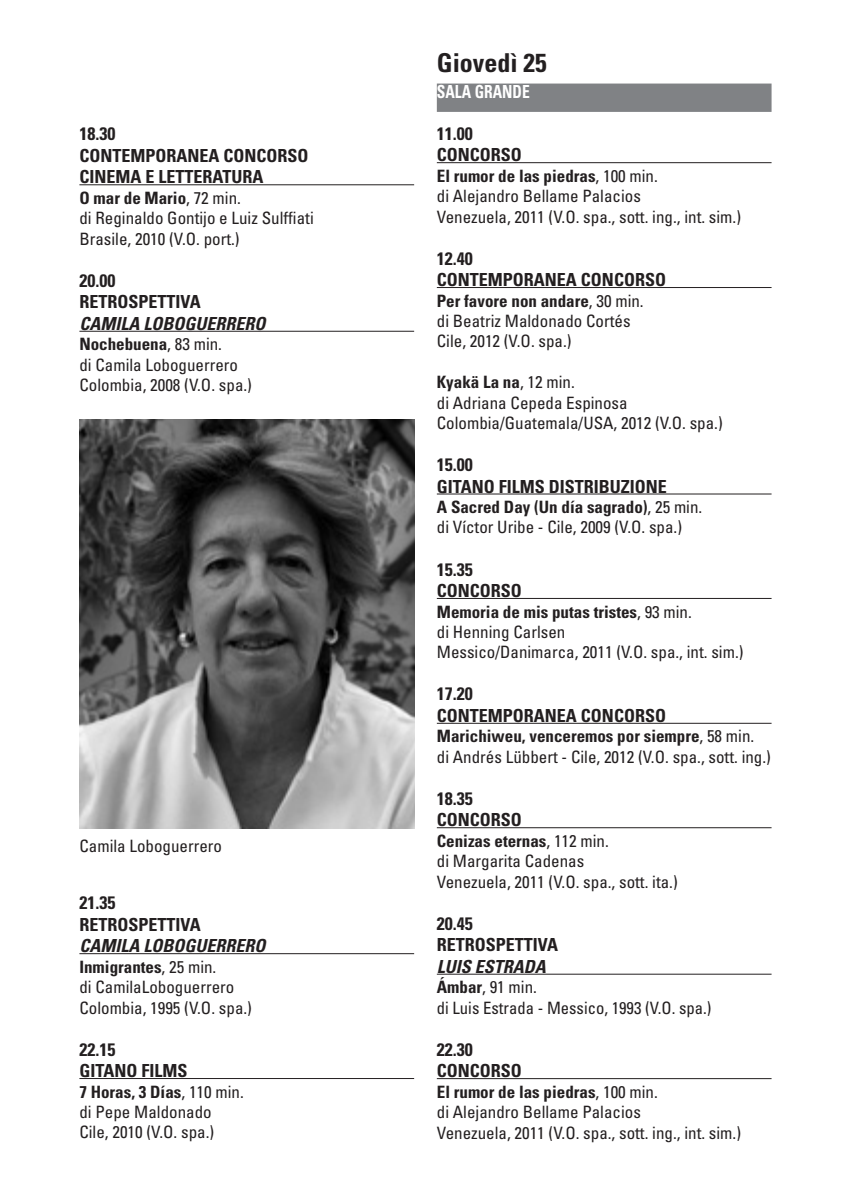
<style>
.page{position:relative;width:851px;height:1191px;background:#fff}
.page>*{position:absolute;margin:0;border:0;box-sizing:border-box;transform-origin:0 0}
.t1{font:700 condensed 26px "Univers";color:#231f20}
.t2{font:700 condensed 18px/21.6px "Univers";color:#231f20}
.t3{font:italic 700 condensed 18px "Univers";color:#231f20}
.t4{font:700 condensed 18px "Univers";color:#fff;scale:.86 1}
.t5{font:condensed 17px/20.4px "Univers";color:#231f20}
.s1{font-weight:700}
</style>
<div class="page">
<hr style="left:79px;top:184px;width:335px;height:1px;background:#231f20">
<hr style="left:79px;top:331px;width:335px;height:1px;background:#231f20">
<hr style="left:79px;top:953px;width:335px;height:1px;background:#231f20">
<hr style="left:79px;top:1078px;width:335px;height:1px;background:#231f20">
<div style="left:437px;top:84px;width:334px;height:28px;background:#808285"></div>
<hr style="left:437px;top:162px;width:334px;height:1px;background:#231f20">
<hr style="left:437px;top:287px;width:334px;height:1px;background:#231f20">
<hr style="left:437px;top:493px;width:334px;height:1px;background:#231f20">
<hr style="left:437px;top:598px;width:334px;height:1px;background:#231f20">
<hr style="left:437px;top:723px;width:334px;height:1px;background:#231f20">
<hr style="left:437px;top:827px;width:334px;height:1px;background:#231f20">
<hr style="left:437px;top:973px;width:334px;height:1px;background:#231f20">
<hr style="left:437px;top:1078px;width:334px;height:1px;background:#231f20">
<img style="left:79px;top:420px;width:335px;height:409px">
<p class="t2" style="left:79px;top:125px;width:231px">18.30<br>CONTEMPORANEA CONCORSO<br>CINEMA E LETTERATURA</p>
<p class="t5" style="left:79px;top:189px;width:236px"><span class="s1">O mar de Mario</span>, 72 min.<br>di Reginaldo Gontijo e Luiz Sulffiati<br>Brasile, 2010 (V.O. port.)</p>
<p class="t2" style="left:79px;top:271px;width:123px">20.00<br>RETROSPETTIVA</p>
<p class="t3" style="left:79px;top:317px;width:187px">CAMILA LOBOGUERRERO</p>
<p class="t5" style="left:79px;top:335px;width:174px"><span class="s1">Nochebuena</span>, 83 min.<br>di Camila Loboguerrero<br>Colombia, 2008 (V.O. spa.)</p>
<p class="t5" style="left:79px;top:837px;width:144px">Camila Loboguerrero</p>
<p class="t2" style="left:79px;top:893px;width:123px">21.35<br>RETROSPETTIVA</p>
<p class="t3" style="left:79px;top:939px;width:187px">CAMILA LOBOGUERRERO</p>
<p class="t5" style="left:79px;top:958px;width:174px"><span class="s1">Inmigrantes</span>, 25 min.<br>di CamilaLoboguerrero<br>Colombia, 1995 (V.O. spa.)</p>
<p class="t2" style="left:79px;top:1040px;width:109px">22.15<br>GITANO FILMS</p>
<p class="t5" style="left:79px;top:1082px;width:166px"><span class="s1">7 Horas, 3 Días</span>, 110 min. di Pepe Maldonado<br>Cile, 2010 (V.O. spa.)</p>
<h1 class="t1" style="left:437px;top:53px;width:111px">Giovedì 25</h1>
<p class="t4" style="left:437px;top:85px;width:110px">SALA GRANDE</p>
<p class="t2" style="left:437px;top:124px;width:87px">11.00<br>CONCORSO</p>
<p class="t5" style="left:437px;top:167px;width:306px"><span class="s1">El rumor de las piedras</span>, 100 min.<br>di Alejandro Bellame Palacios<br>Venezuela, 2011 (V.O. spa., sott. ing., int. sim.)</p>
<p class="t2" style="left:437px;top:249px;width:231px">12.40<br>CONTEMPORANEA CONCORSO</p>
<p class="t5" style="left:437px;top:292px;width:208px"><span class="s1">Per favore non andare</span>, 30 min. di Beatriz Maldonado Cortés<br>Cile, 2012 (V.O. spa.)</p>
<p class="t5" style="left:437px;top:373px;width:287px"><span class="s1">Kyakä La na</span>, 12 min.<br>di Adriana Cepeda Espinosa<br>Colombia/Guatemala/USA, 2012 (V.O. spa.)</p>
<p class="t2" style="left:437px;top:456px;width:231px">15.00<br>GITANO FILMS DISTRIBUZIONE</p>
<p class="t5" style="left:437px;top:498px;width:267px"><span class="s1">A Sacred Day (Un día sagrado)</span>, 25 min. di Víctor Uribe - Cile, 2009 (V.O. spa.)</p>
<p class="t2" style="left:437px;top:560px;width:87px">15.35<br>CONCORSO</p>
<p class="t5" style="left:437px;top:603px;width:308px"><span class="s1">Memoria de mis putas tristes</span>, 93 min.<br>di Henning Carlsen<br>Messico/Danimarca, 2011 (V.O. spa., int. sim.)</p>
<p class="t2" style="left:437px;top:685px;width:231px">17.20<br>CONTEMPORANEA CONCORSO</p>
<p class="t5" style="left:437px;top:727px;width:335px"><span class="s1">Marichiweu, venceremos por siempre</span>, 58 min.<br>di Andrés Lübbert - Cile, 2012 (V.O. spa., sott. ing.)</p>
<p class="t2" style="left:437px;top:789px;width:87px">18.35<br>CONCORSO</p>
<p class="t5" style="left:437px;top:832px;width:242px"><span class="s1">Cenizas eternas</span>, 112 min.<br>di Margarita Cadenas<br>Venezuela, 2011 (V.O. spa., sott. ita.)</p>
<p class="t2" style="left:437px;top:914px;width:123px">20.45<br>RETROSPETTIVA</p>
<p class="t3" style="left:437px;top:959px;width:111px">LUIS ESTRADA</p>
<p class="t5" style="left:437px;top:978px;width:276px"><span class="s1">Ámbar</span>, 91 min.<br>di Luis Estrada - Messico, 1993 (V.O. spa.)</p>
<p class="t2" style="left:437px;top:1040px;width:87px">22.30<br>CONCORSO</p>
<p class="t5" style="left:437px;top:1083px;width:306px"><span class="s1">El rumor de las piedras</span>, 100 min.<br>di Alejandro Bellame Palacios<br>Venezuela, 2011 (V.O. spa., sott. ing., int. sim.)</p>
</div>
